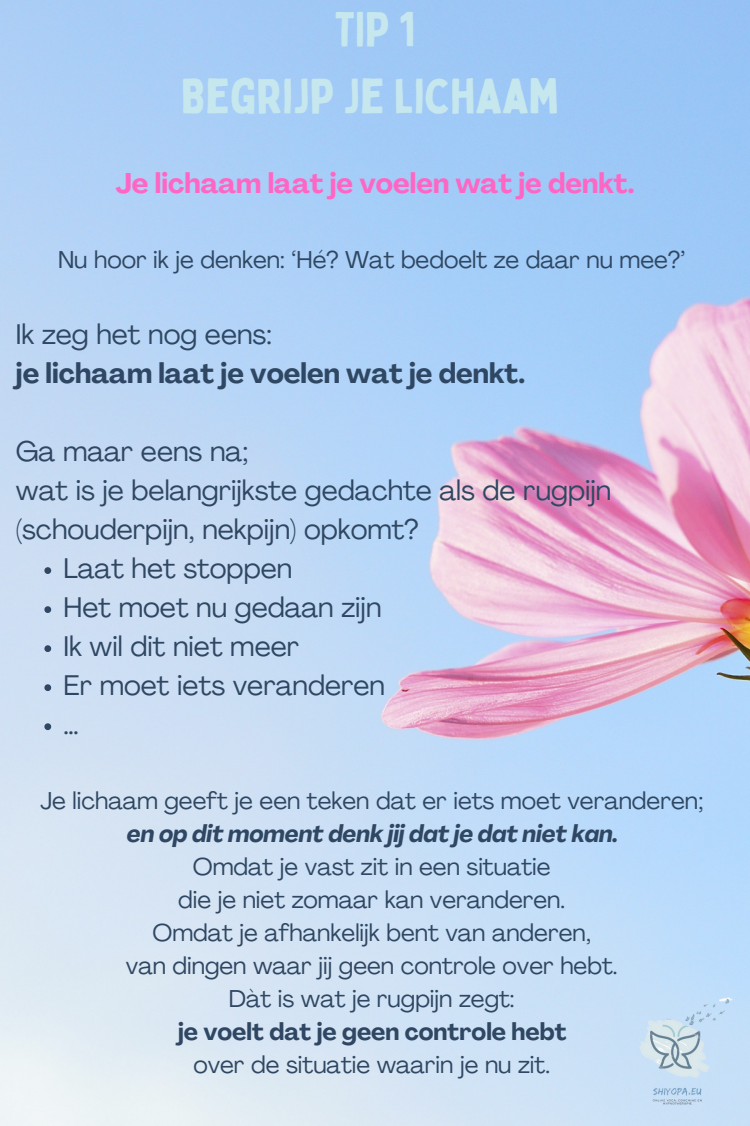
<style>
.page{position:relative;width:750px;height:1126px;background:#fff}
.page>*{position:absolute;margin:0;border:0;box-sizing:border-box;transform-origin:0 0}
.t1{font:48px/66.8px "Bobby Jones";color:#c7e7ee;text-align:center}
.t2{font:28px/39px "Agrandir";color:#2f4762}
.t3{font:700 28px/39px "Agrandir";color:#2f4762}
.t4{font:700 28px "Agrandir";color:#ff66c4}
.t5{font:24px "Agrandir";color:#2f4762}
.t6{font:italic 700 24px "Agrandir";color:#2f4762}
.t7{font:700 24px "Agrandir";color:#2f4762}
.s1{font-weight:400}
</style>
<div class="page">
<img style="left:0;top:0;width:750px;height:1125px">
<img style="left:615px;top:990px;width:120px;height:120px">
<svg style="left:44px;top:567px;width:7px;height:6px"></svg>
<svg style="left:44px;top:606px;width:7px;height:6px"></svg>
<svg style="left:44px;top:645px;width:7px;height:6px"></svg>
<svg style="left:44px;top:684px;width:7px;height:6px"></svg>
<svg style="left:44px;top:723px;width:7px;height:6px"></svg>
<h2 class="t1" style="left:181px;top:-5px;width:379px">TIP 1<br>BEGRIJP JE LICHAAM</h2>
<p class="t4" style="left:115px;top:172px;width:521px">Je lichaam laat je voelen wat je denkt.</p>
<h3 class="t5" style="left:58px;top:250px;width:629px">Nu hoor ik je denken: ‘Hé? Wat bedoelt ze daar nu mee?’</h3>
<h3 class="t3" style="left:16px;top:317px;width:511px"><span class="s1">Ik zeg het nog eens:<br></span>je lichaam laat je voelen wat je denkt.</h3>
<p class="t2" style="left:16px;top:434px;width:597px">Ga maar eens na;<br>wat is je belangrijkste gedachte als de rugpijn (schouderpijn, nekpijn) opkomt?</p>
<p class="t2" style="left:64px;top:551px;width:230px">Laat het stoppen</p>
<p class="t2" style="left:64px;top:590px;width:320px">Het moet nu gedaan zijn</p>
<p class="t2" style="left:64px;top:629px;width:237px">Ik wil dit niet meer</p>
<p class="t2" style="left:64px;top:668px;width:323px">Er moet iets veranderen</p>
<p class="t2" style="left:64px;top:707px;width:17px">…</p>
<p class="t5" style="left:40px;top:790px;width:665px">Je lichaam geeft je een teken dat er iets moet veranderen;</p>
<p class="t6" style="left:127px;top:823px;width:493px">en op dit moment denk jij dat je dat niet kan.</p>
<p class="t5" style="left:193px;top:856px;width:359px">Omdat je vast zit in een situatie</p>
<p class="t5" style="left:178px;top:889px;width:389px">die je niet zomaar kan veranderen.</p>
<p class="t5" style="left:152px;top:922px;width:440px">Omdat je afhankelijk bent van anderen,</p>
<p class="t5" style="left:126px;top:955px;width:493px">van dingen waar jij geen controle over hebt.</p>
<p class="t5" style="left:229px;top:988px;width:287px">Dàt is wat je rugpijn zegt:</p>
<p class="t7" style="left:178px;top:1021px;width:390px">je voelt dat je geen controle hebt</p>
<p class="t5" style="left:193px;top:1054px;width:358px">over de situatie waarin je nu zit.</p>
</div>
